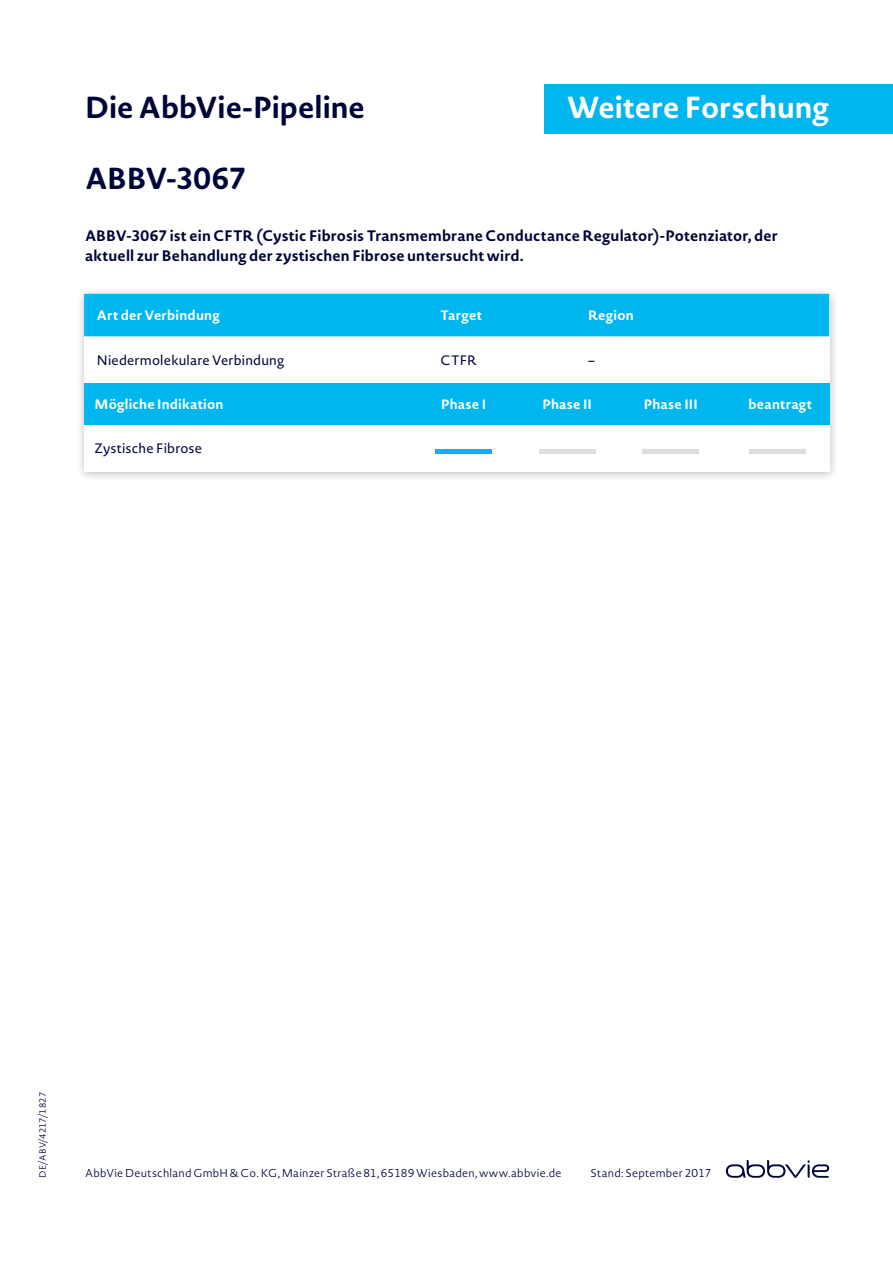
<style>
.page{position:relative;width:893px;height:1263px;background:#fff}
.page>*{position:absolute;margin:0;border:0;box-sizing:border-box;transform-origin:0 0}
.t1{font:700 30px "Novel Sans Rd Pro";color:#000539}
.t2{font:700 30px "Novel Sans Rd Pro";letter-spacing:-.005em;color:#fff}
.t3{font:700 15px/19.5px "Novel Sans Rd Pro";letter-spacing:.01em;color:#000539}
.t4{font:700 13.5px "Novel Sans Rd Pro";letter-spacing:.015em;color:#fff}
.t5{font:13.5px "Novel Sans Rd Pro";letter-spacing:.01em;color:#000539}
.t6{font:300 11.25px "Novel Sans Rd Pro";letter-spacing:.02em;color:#000539}
.t7{font:300 9px "Novel Sans Rd Pro";letter-spacing:.005em;color:#000539}
</style>
<div class="page">
<div style="left:76px;top:286px;width:763px;height:196px;background:#231f20;opacity:.3"></div>
<div style="left:84px;top:294px;width:745px;height:177px;background:#fff"></div>
<div style="left:84px;top:383px;width:745px;height:42px;background:#00b6ef"></div>
<hr style="left:435px;top:449px;width:57px;height:4px;background:#00b6ef">
<hr style="left:539px;top:449px;width:56px;height:4px;background:#dcdddf">
<hr style="left:642px;top:449px;width:57px;height:4px;background:#dcdddf">
<hr style="left:749px;top:449px;width:57px;height:4px;background:#dcdddf">
<div style="left:84px;top:294px;width:745px;height:42px;background:#00b6ef"></div>
<svg style="left:726px;top:1160px;width:103px;height:18px"></svg>
<div style="left:544px;top:84px;width:349px;height:50px;background:#00b6ef"></div>
<h1 class="t1" style="left:85px;top:85px;width:282px">Die AbbVie-Pipeline</h1>
<h1 class="t1" style="left:85px;top:156px;width:163px">ABBV-3067</h1>
<h1 class="t2" style="left:567px;top:85px;width:264px">Weitere Forschung</h1>
<p class="t3" style="left:85px;top:226px;width:694px">ABBV-3067 ist ein CFTR (Cystic Fibrosis Transmembrane Conductance Regulator)-Potenziator, der aktuell zur Behandlung der zystischen Fibrose untersucht wird.</p>
<p class="t4" style="left:97px;top:306px;width:125px">Art der Verbindung</p>
<p class="t4" style="left:441px;top:306px;width:43px">Target</p>
<p class="t4" style="left:588px;top:306px;width:47px">Region</p>
<p class="t5" style="left:97px;top:350px;width:189px">Niedermolekulare Verbindung</p>
<p class="t5" style="left:441px;top:350px;width:38px">CTFR</p>
<p class="t5" style="left:588px;top:350px;width:8px">–</p>
<p class="t4" style="left:95px;top:394px;width:130px">Mögliche Indikation</p>
<p class="t4" style="left:441px;top:394px;width:46px">Phase I</p>
<p class="t4" style="left:542px;top:394px;width:51px">Phase II</p>
<p class="t4" style="left:644px;top:394px;width:56px">Phase III</p>
<p class="t4" style="left:748px;top:394px;width:65px">beantragt</p>
<p class="t5" style="left:95px;top:439px;width:109px">Zystische Fibrose</p>
<p class="t7" style="left:36px;top:1178px;width:87px;rotate:-90deg">DE/ABV/4217/1827</p>
<p class="t6" style="left:85px;top:1165px;width:478px">AbbVie Deutschland GmbH &amp; Co. KG, Mainzer Straße 81, 65189 Wiesbaden, www.abbvie.de</p>
<p class="t6" style="left:591px;top:1165px;width:122px">Stand: September 2017</p>
</div>
